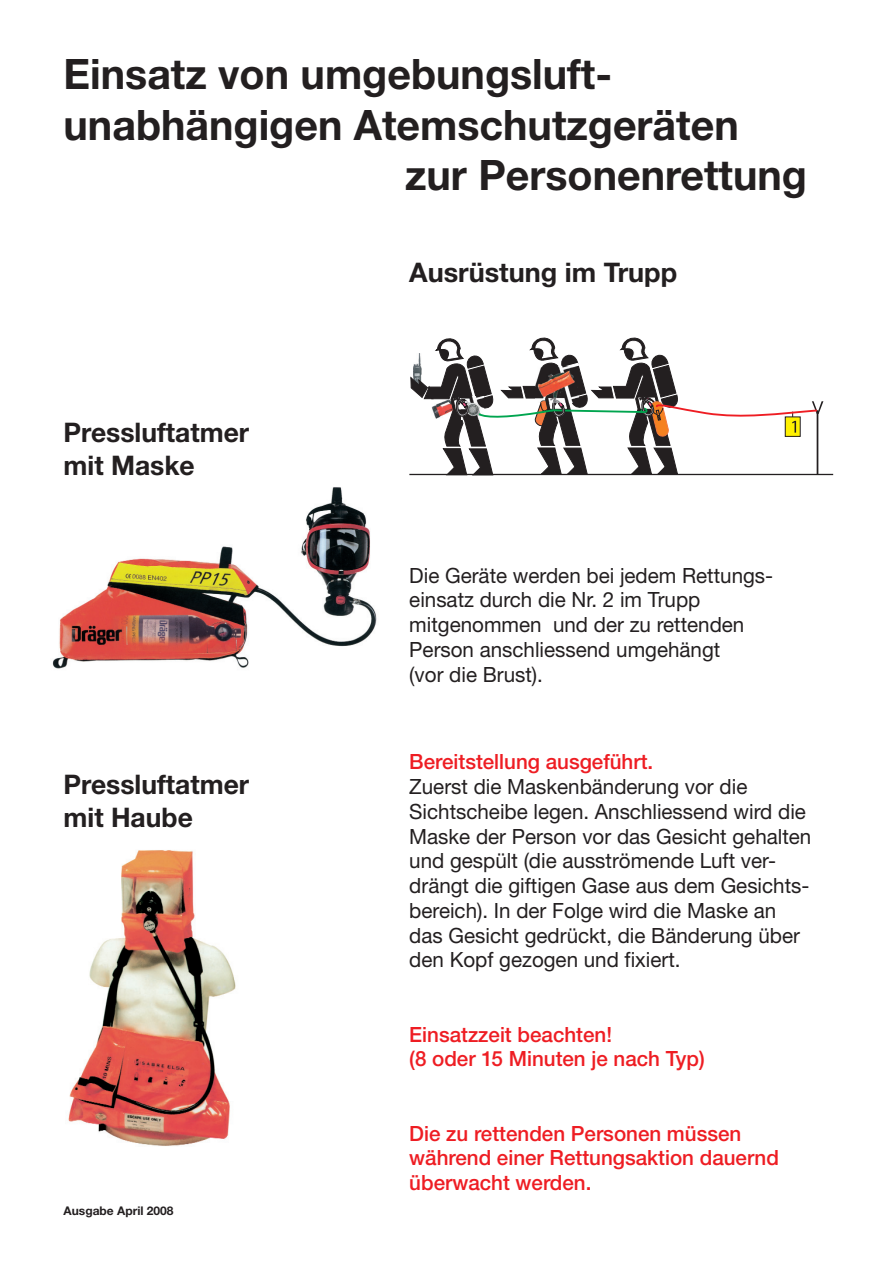
<style>
.page{position:relative;width:893px;height:1263px;background:#fff}
.page>*{position:absolute;margin:0;border:0;box-sizing:border-box;transform-origin:0 0}
.t1{font:700 42px "Helvetica Neue";color:#231f20}
.t2{font:700 27px/32.4px "Helvetica Neue";color:#231f20}
.t3{font:21px/24.8px "Helvetica Neue";color:#231f20}
.t4{font:500 21px/24.8px "Helvetica Neue";color:#ee1d23}
.t5{font:700 12px "Helvetica Neue";color:#231f20}
</style>
<div class="page">
<img style="left:52px;top:487px;width:325px;height:182px">
<img style="left:68px;top:850px;width:168px;height:296px">
<hr style="left:409px;top:474px;width:424px;height:1px;background:#231f20">
<svg style="left:411px;top:338px;width:412px;height:136px"></svg>
<h1 class="t1" style="left:64px;top:59px;width:550px">Einsatz von umgebungsluft-</h1>
<h1 class="t1" style="left:64px;top:110px;width:677px">unabhängigen Atemschutzgeräten</h1>
<h1 class="t1" style="left:405px;top:160px;width:403px">zur Personenrettung</h1>
<p class="t2" style="left:64px;top:419px;width:187px">Pressluftatmer mit Maske</p>
<p class="t2" style="left:64px;top:771px;width:187px">Pressluftatmer mit Haube</p>
<p class="t5" style="left:64px;top:1206px;width:111px">Ausgabe April 2008</p>
<p class="t2" style="left:409px;top:258px;width:269px">Ausrüstung im Trupp</p>
<p class="t3" style="left:409px;top:565px;width:365px">Die Geräte werden bei jedem Rettungs&shy;einsatz durch die Nr. 2 im Trupp mitgenommen und der zu rettenden<br>Person anschliessend umgehängt<br>(vor die Brust).</p>
<p class="t4" style="left:409px;top:751px;width:245px">Bereitstellung ausgeführt.</p>
<p class="t3" style="left:409px;top:776px;width:404px">Zuerst die Maskenbänderung vor die Sichtscheibe legen. Anschliessend wird die Maske der Person vor das Gesicht gehalten und gespült (die ausströmende Luft ver&shy;drängt die giftigen Gase aus dem Gesichts&shy;bereich). In der Folge wird die Maske an das Gesicht gedrückt, die Bänderung über den Kopf gezogen und fixiert.</p>
<p class="t4" style="left:409px;top:1024px;width:297px">Einsatzzeit beachten!<br>(8 oder 15 Minuten je nach Typ)</p>
<p class="t4" style="left:409px;top:1123px;width:371px">Die zu rettenden Personen müssen während einer Rettungsaktion dauernd überwacht werden.</p>
</div>
